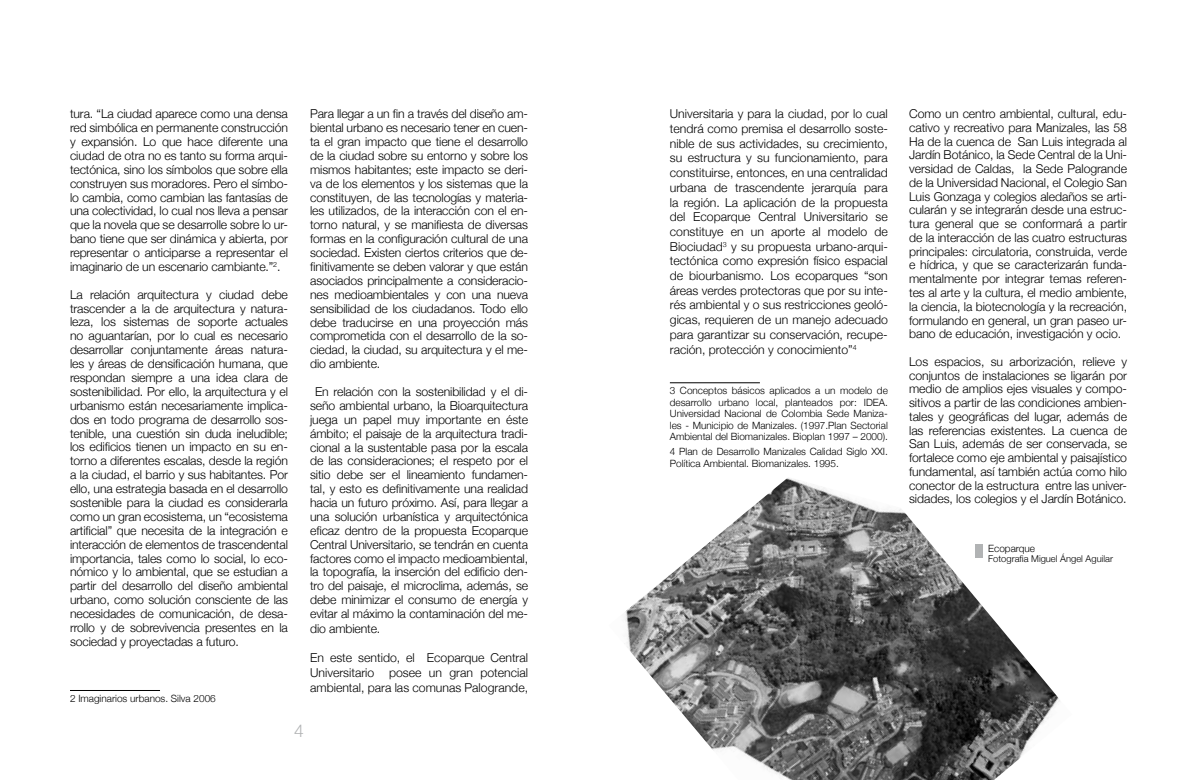
<style>
.page{position:relative;width:1198px;height:780px;background:#fff}
.page>*{position:absolute;margin:0;border:0;box-sizing:border-box;transform-origin:0 0}
.t1{font:300 17.5px "Helvetica Neue";color:#b1b3b4}
.t2{font:300 12.25px/13.9px "Helvetica Neue";letter-spacing:-.01em;color:#000;text-align:justify}
.t3{font:300 10px/11.5px "Helvetica Neue";color:#000;text-align:justify}
.t4{font:300 9.38px "Helvetica Neue";color:#000}
</style>
<div class="page">
<img style="left:625px;top:478px;width:435px;height:302px">
<hr style="left:70px;top:690px;width:90px;height:1px;background:#000">
<hr style="left:670px;top:382px;width:90px;height:1px;background:#000">
<div style="left:975px;top:544px;width:7px;height:13px;background:#b1b3b4"></div>
<p class="t2" style="left:70px;top:107px;width:219px">tura. “La ciudad aparece como una densa red simbólica en permanente construcción y expansión. Lo que hace diferente una ciudad de otra no es tanto su forma arqui&shy;tectónica, sino los símbolos que sobre ella construyen sus moradores. Pero el símbo&shy;lo cambia, como cambian las fantasías de una colectividad, lo cual nos lleva a pensar que la novela que se desarrolle sobre lo ur&shy;bano tiene que ser dinámica y abierta, por representar o anticiparse a representar el imaginario de un escenario cambiante.”<sup>2</sup>.</p>
<p class="t2" style="left:70px;top:287px;width:219px">La relación arquitectura y ciudad debe trascender a la de arquitectura y natura&shy;leza, los sistemas de soporte actuales no aguantarían, por lo cual es necesario desarrollar conjuntamente áreas natura&shy;les y áreas de densificación humana, que respondan siempre a una idea clara de sostenibilidad. Por ello, la arquitectura y el urbanismo están necesariamente implica&shy;dos en todo programa de desarrollo sos&shy;tenible, una cuestión sin duda ineludible; los edificios tienen un impacto en su en&shy;torno a diferentes escalas, desde la región a la ciudad, el barrio y sus habitantes. Por ello, una estrategia basada en el desarrollo sostenible para la ciudad es considerarla como un gran ecosistema, un “ecosistema artificial” que necesita de la integración e interacción de elementos de trascendental importancia, tales como lo social, lo eco&shy;nómico y lo ambiental, que se estudian a partir del desarrollo del diseño ambiental urbano, como solución consciente de las necesidades de comunicación, de desa&shy;rrollo y de sobrevivencia presentes en la sociedad y proyectadas a futuro.</p>
<p class="t3" style="left:70px;top:692px;width:147px">2 Imaginarios urbanos. Silva 2006</p>
<p class="t2" style="left:310px;top:107px;width:219px">Para llegar a un fin a través del diseño am&shy;biental urbano es necesario tener en cuen&shy;ta el gran impacto que tiene el desarrollo de la ciudad sobre su entorno y sobre los mismos habitantes; este impacto se deri&shy;va de los elementos y los sistemas que la constituyen, de las tecnologías y materia&shy;les utilizados, de la interacción con el en&shy;torno natural, y se manifiesta de diversas formas en la configuración cultural de una sociedad. Existen ciertos criterios que de&shy;finitivamente se deben valorar y que están asociados principalmente a consideracio&shy;nes medioambientales y con una nueva sensibilidad de los ciudadanos. Todo ello debe traducirse en una proyección más comprometida con el desarrollo de la so&shy;ciedad, la ciudad, su arquitectura y el me&shy;dio ambiente.</p>
<p class="t2" style="left:310px;top:384px;width:219px;text-indent:5px">En relación con la sostenibilidad y el di&shy;seño ambiental urbano, la Bioarquitectura juega un papel muy importante en éste ámbito; el paisaje de la arquitectura tradi&shy;cional a la sustentable pasa por la escala de las consideraciones; el respeto por el sitio debe ser el lineamiento fundamen&shy;tal, y esto es definitivamente una realidad hacia un futuro próximo. Así, para llegar a una solución urbanística y arquitectónica eficaz dentro de la propuesta Ecoparque Central Universitario, se tendrán en cuenta factores como el impacto medioambiental, la topografía, la inserción del edificio den&shy;tro del paisaje, el microclima, además, se debe minimizar el consumo de energía y evitar al máximo la contaminación del me&shy;dio ambiente.</p>
<p class="t2" style="left:310px;top:650px;width:219px;line-height:14.8px">En este sentido, el Ecoparque Central Universitario posee un gran potencial ambiental, para las comunas Palogrande,</p>
<h1 class="t1" style="left:294px;top:720px;width:11px">4</h1>
<p class="t2" style="left:670px;top:106px;width:219px;line-height:14.8px">Universitaria y para la ciudad, por lo cual tendrá como premisa el desarrollo soste&shy;nible de sus actividades, su crecimiento, su estructura y su funcionamiento, para constituirse, entonces, en una centralidad urbana de trascendente jerarquía para la región. La aplicación de la propuesta del Ecoparque Central Universitario se constituye en un aporte al modelo de Biociudad<sup>3</sup> y su propuesta urbano-arqui&shy;tectónica como expresión físico espacial de biourbanismo. Los ecoparques “son áreas verdes protectoras que por su inte&shy;rés ambiental y o sus restricciones geoló&shy;gicas, requieren de un manejo adecuado para garantizar su conservación, recupe&shy;ración, protección y conocimiento”<sup>4</sup></p>
<p class="t3" style="left:670px;top:385px;width:219px">3 Conceptos básicos aplicados a un modelo de desarrollo urbano local, planteados por: IDEA.<br>Universidad Nacional de Colombia Sede Maniza&shy;les - Municipio de Manizales. (1997.Plan Sectorial Ambiental del Biomanizales. Bioplan 1997 – 2000).</p>
<p class="t3" style="left:670px;top:446px;width:219px">4 Plan de Desarrollo Manizales Calidad Siglo XXI.<br>Política Ambiental. Biomanizales. 1995.</p>
<p class="t2" style="left:909px;top:107px;width:219px">Como un centro ambiental, cultural, edu&shy;cativo y recreativo para Manizales, las 58<br>Ha de la cuenca de San Luis integrada al Jardín Botánico, la Sede Central de la Uni&shy;versidad de Caldas, la Sede Palogrande de la Universidad Nacional, el Colegio San Luis Gonzaga y colegios aledaños se arti&shy;cularán y se integrarán desde una estruc&shy;tura general que se conformará a partir de la interacción de las cuatro estructuras principales: circulatoria, construida, verde e hídrica, y que se caracterizarán funda&shy;mentalmente por integrar temas referen&shy;tes al arte y la cultura, el medio ambiente, la ciencia, la biotecnología y la recreación, formulando en general, un gran paseo ur&shy;bano de educación, investigación y ocio.</p>
<p class="t2" style="left:909px;top:354px;width:219px">Los espacios, su arborización, relieve y conjuntos de instalaciones se ligarán por medio de amplios ejes visuales y compo&shy;sitivos a partir de las condiciones ambien&shy;tales y geográficas del lugar, además de las referencias existentes. La cuenca de San Luis, además de ser conservada, se fortalece como eje ambiental y paisajístico fundamental, así también actúa como hilo conector de la estructura entre las univer&shy;sidades, los colegios y el Jardín Botánico.</p>
<p class="t3" style="left:988px;top:542px;width:48px">Ecoparque</p>
<p class="t4" style="left:988px;top:552px;width:126px">Fotografia Miguel Ángel Aguilar</p>
</div>
